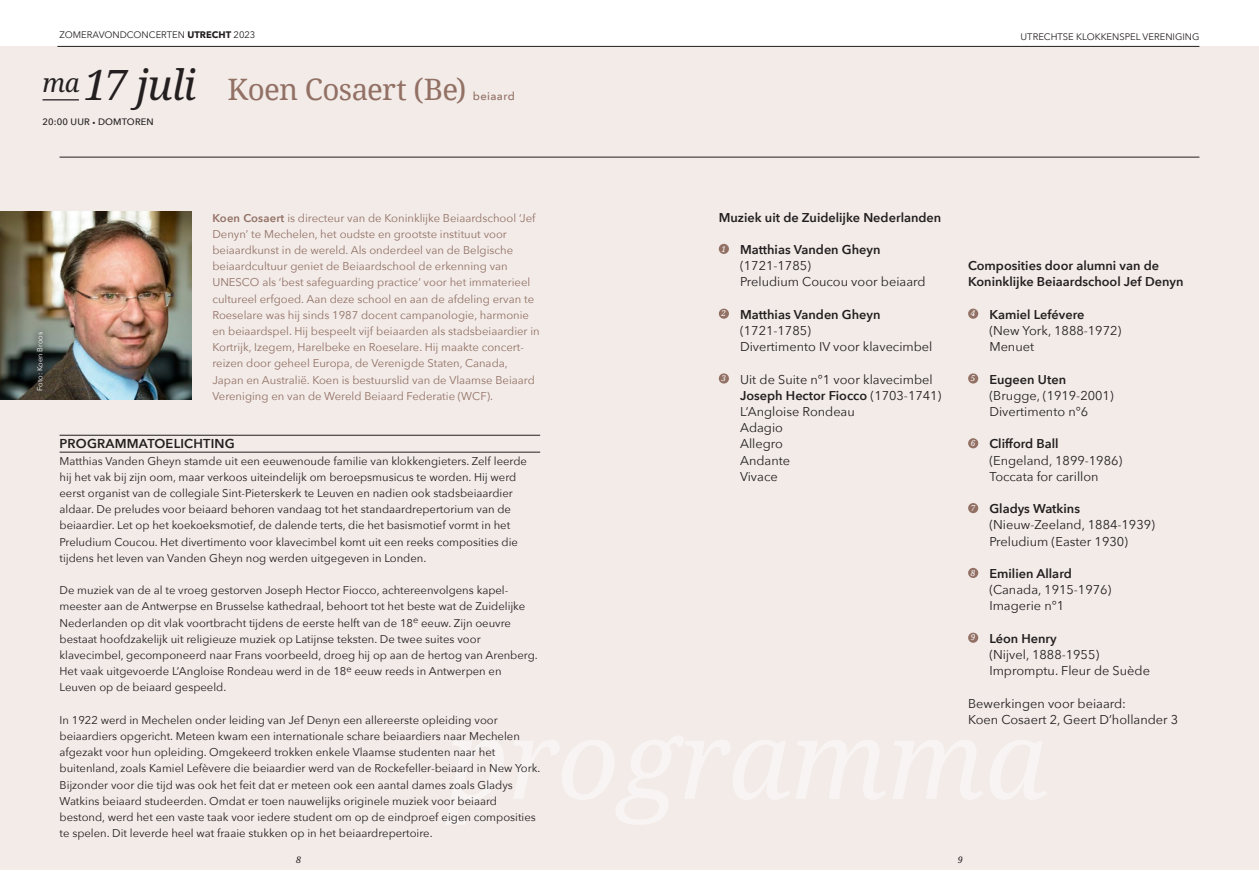
<style>
.page{position:relative;width:1259px;height:893px;background:#fff}
.page>*{position:absolute;margin:0;border:0;box-sizing:border-box;transform-origin:0 0}
.t1{font:italic 42px "Noto Serif";letter-spacing:-.025em;color:#231f20}
.t2{font:29.55px "Noto Serif";letter-spacing:-.02em;color:#927064}
.t3{font:600 12.9px "Avenir Next";letter-spacing:.015em;color:#231f20}
.t4{font:12.75px/16.2px "Avenir Next";color:#231f20}
.t5{font:600 12.75px/16.2px "Avenir Next";color:#231f20}
.t6{font:11.25px/16.2px "Avenir Next";color:#231f20}
.t7{font:11.25px/16.2px "Avenir Next";color:#927064}
.t8{font:500 11.25px "Avenir Next";letter-spacing:.03em;color:#927064}
.t9{font:9.45px "Avenir Next";color:#231f20}
.t10{font:500 9.3px "Avenir Next";letter-spacing:.015em;color:#231f20}
.t11{font:italic 9px "Noto Serif";color:#231f20}
.t12{font:7.5px "Avenir Next";color:#fff}
.s1{font-family:"Avenir Next LT Pro";font-weight:700}
.s2{font-size:6px}
.s3{font-weight:600}
</style>
<div class="page">
<div style="left:0;top:46px;width:1259px;height:824px;background:#f2ebe8"></div>
<img style="left:0;top:212px;width:191px;height:188px">
<hr style="left:60px;top:435px;width:480px;height:1px;background:#231f20">
<hr style="left:60px;top:452px;width:480px;height:1px;background:#231f20">
<hr style="left:60px;top:157px;width:1139px;height:1px;background:#231f20">
<hr style="left:57px;top:46px;width:1142px;height:1px;background:#231f20">
<hr style="left:43px;top:99px;width:36px;height:1px;background:#231f20">
<div style="left:719px;top:244px;width:10px;height:10px;background:#927064;border-radius:50%"></div>
<div style="left:719px;top:309px;width:10px;height:10px;background:#927064;border-radius:50%"></div>
<div style="left:719px;top:373px;width:10px;height:11px;background:#927064;border-radius:50%"></div>
<div style="left:968px;top:309px;width:10px;height:10px;background:#927064;border-radius:50%"></div>
<div style="left:968px;top:373px;width:10px;height:11px;background:#927064;border-radius:50%"></div>
<div style="left:968px;top:438px;width:10px;height:10px;background:#927064;border-radius:50%"></div>
<div style="left:968px;top:503px;width:10px;height:10px;background:#927064;border-radius:50%"></div>
<div style="left:968px;top:568px;width:10px;height:10px;background:#927064;border-radius:50%"></div>
<div style="left:968px;top:633px;width:10px;height:10px;background:#927064;border-radius:50%"></div>
<div style="left:29px;top:324px;width:21px;height:74px;background:#231f20;opacity:.75"></div>
<p class="t9" style="left:60px;top:27px;width:197px">ZOMERAVONDCONCERTEN <span class="s1">UTRECHT</span> 2023</p>
<p class="t9" style="left:1020px;top:29px;width:180px">UTRECHTSE KLOKKENSPEL VERENIGING</p>
<h1 class="t1" style="left:43px;top:56px;width:155px"><sup>ma</sup> 17 juli</h1>
<p class="t10" style="left:43px;top:114px;width:113px">20:00 UUR <span class="s2">•</span> DOMTOREN</p>
<h2 class="t2" style="left:227px;top:69px;width:240px">Koen Cosaert (Be)</h2>
<p class="t8" style="left:473px;top:87px;width:44px">beiaard</p>
<p class="t12" style="left:33px;top:391px;width:60px;rotate:-90deg">Foto: Koen Broos</p>
<p class="t5" style="left:719px;top:209px;width:224px">Muziek uit de Zuidelijke Nederlanden</p>
<p class="t4" style="left:740px;top:241px;width:187px;text-indent:-18px"><sup>1</sup> <span class="s3">Matthias Vanden Gheyn </span>(1721-1785)<br>Preludium Coucou voor beiaard</p>
<p class="t4" style="left:740px;top:306px;width:194px;text-indent:-18px"><sup>2</sup> <span class="s3">Matthias Vanden Gheyn </span>(1721-1785)<br>Divertimento IV voor klavecimbel</p>
<p class="t4" style="left:740px;top:370px;width:203px;text-indent:-18px"><sup>3</sup> Uit de Suite n°1 voor klavecimbel<br><span class="s3">Joseph Hector Fiocco</span> (1703-1741)<br>L’Angloise Rondeau<br>Adagio<br>Allegro<br>Andante<br>Vivace</p>
<p class="t7" style="left:212px;top:209px;width:329px"><span class="s3">Koen Cosaert</span> is directeur van de Koninklijke Beiaardschool ‘Jef Denyn’ te Mechelen, het oudste en grootste instituut voor beiaardkunst in de wereld. Als onderdeel van de Belgische beiaardcultuur geniet de Beiaardschool de erkenning van UNESCO als ‘best safeguarding practice’ voor het immaterieel cultureel erfgoed. Aan deze school en aan de afdeling ervan te Roeselare was hij sinds 1987 docent campanologie, harmonie en beiaardspel. Hij bespeelt vijf beiaarden als stadsbeiaardier in Kortrijk, Izegem, Harelbeke en Roeselare. Hij maakte concert&shy;reizen door geheel Europa, de Verenigde Staten, Canada, Japan en Australië. Koen is bestuurslid van de Vlaamse Beiaard Vereniging en van de Wereld Beiaard Federatie (WCF).</p>
<p class="t3" style="left:60px;top:433px;width:177px">PROGRAMMATOELICHTING</p>
<p class="t6" style="left:60px;top:452px;width:469px">Matthias Vanden Gheyn stamde uit een eeuwenoude familie van klokkengieters. Zelf leerde hij het vak bij zijn oom, maar verkoos uiteindelijk om beroepsmusicus te worden. Hij werd eerst organist van de collegiale Sint-Pieterskerk te Leuven en nadien ook stadsbeiaardier aldaar. De preludes voor beiaard behoren vandaag tot het standaardrepertorium van de beiaardier. Let op het koekoeksmotief, de dalende terts, die het basismotief vormt in het Preludium Coucou. Het divertimento voor klavecimbel komt uit een reeks composities die tijdens het leven van Vanden Gheyn nog werden uitgegeven in Londen.</p>
<p class="t6" style="left:60px;top:582px;width:480px">De muziek van de al te vroeg gestorven Joseph Hector Fiocco, achtereenvolgens kapel&shy;meester aan de Antwerpse en Brusselse kathedraal, behoort tot het beste wat de Zuidelijke Nederlanden op dit vlak voortbracht tijdens de eerste helft van de 18<sup>e</sup> eeuw. Zijn oeuvre bestaat hoofdzakelijk uit religieuze muziek op Latijnse teksten. De twee suites voor klavecimbel, gecomponeerd naar Frans voorbeeld, droeg hij op aan de hertog van Arenberg.<br>Het vaak uitgevoerde L’Angloise Rondeau werd in de 18<sup>e</sup> eeuw reeds in Antwerpen en Leuven op de beiaard gespeeld.</p>
<p class="t6" style="left:60px;top:711px;width:482px">In 1922 werd in Mechelen onder leiding van Jef Denyn een allereerste opleiding voor beiaardiers opgericht. Meteen kwam een internationale schare beiaardiers naar Mechelen afgezakt voor hun opleiding. Omgekeerd trokken enkele Vlaamse studenten naar het buitenland, zoals Kamiel Lefèvere die beiaardier werd van de Rockefeller-beiaard in New York.<br>Bijzonder voor die tijd was ook het feit dat er meteen ook een aantal dames zoals Gladys Watkins beiaard studeerden. Omdat er toen nauwelijks originele muziek voor beiaard bestond, werd het een vaste taak voor iedere student om op de eindproef eigen composities te spelen. Dit leverde heel wat fraaie stukken op in het beiaardrepertoire.</p>
<p class="t11" style="left:296px;top:854px;width:7px">8</p>
<p class="t11" style="left:957px;top:854px;width:7px">9</p>
<p class="t5" style="left:968px;top:257px;width:217px">Composities door alumni van de<br>Koninklijke Beiaardschool Jef Denyn</p>
<p class="t4" style="left:989px;top:306px;width:133px;text-indent:-18px"><sup>4</sup> <span class="s3">Kamiel Lefévere<br></span>(New York, 1888-1972)<br>Menuet</p>
<p class="t4" style="left:989px;top:370px;width:126px;text-indent:-18px"><sup>5</sup> <span class="s3">Eugeen Uten </span>(Brugge, (1919-2001)<br>Divertimento n°6</p>
<p class="t4" style="left:989px;top:435px;width:134px;text-indent:-18px"><sup>6</sup> <span class="s3">Clifford Ball </span>(Engeland, 1899-1986)<br>Toccata for carillon</p>
<p class="t4" style="left:989px;top:500px;width:167px;text-indent:-18px"><sup>7</sup> <span class="s3">Gladys Watkins </span>(Nieuw-Zeeland, 1884-1939)<br>Preludium (Easter 1930)</p>
<p class="t4" style="left:989px;top:565px;width:123px;text-indent:-18px"><sup>8</sup> <span class="s3">Emilien Allard </span>(Canada, 1915-1976)<br>Imagerie n°1</p>
<p class="t4" style="left:989px;top:630px;width:162px;text-indent:-18px"><sup>9</sup> <span class="s3">Léon Henry<br></span>(Nijvel, 1888-1955)<br>Impromptu. Fleur de Suède</p>
<p class="t4" style="left:968px;top:694px;width:212px">Bewerkingen voor beiaard:<br>Koen Cosaert 2, Geert D’hollander 3</p>
</div>
